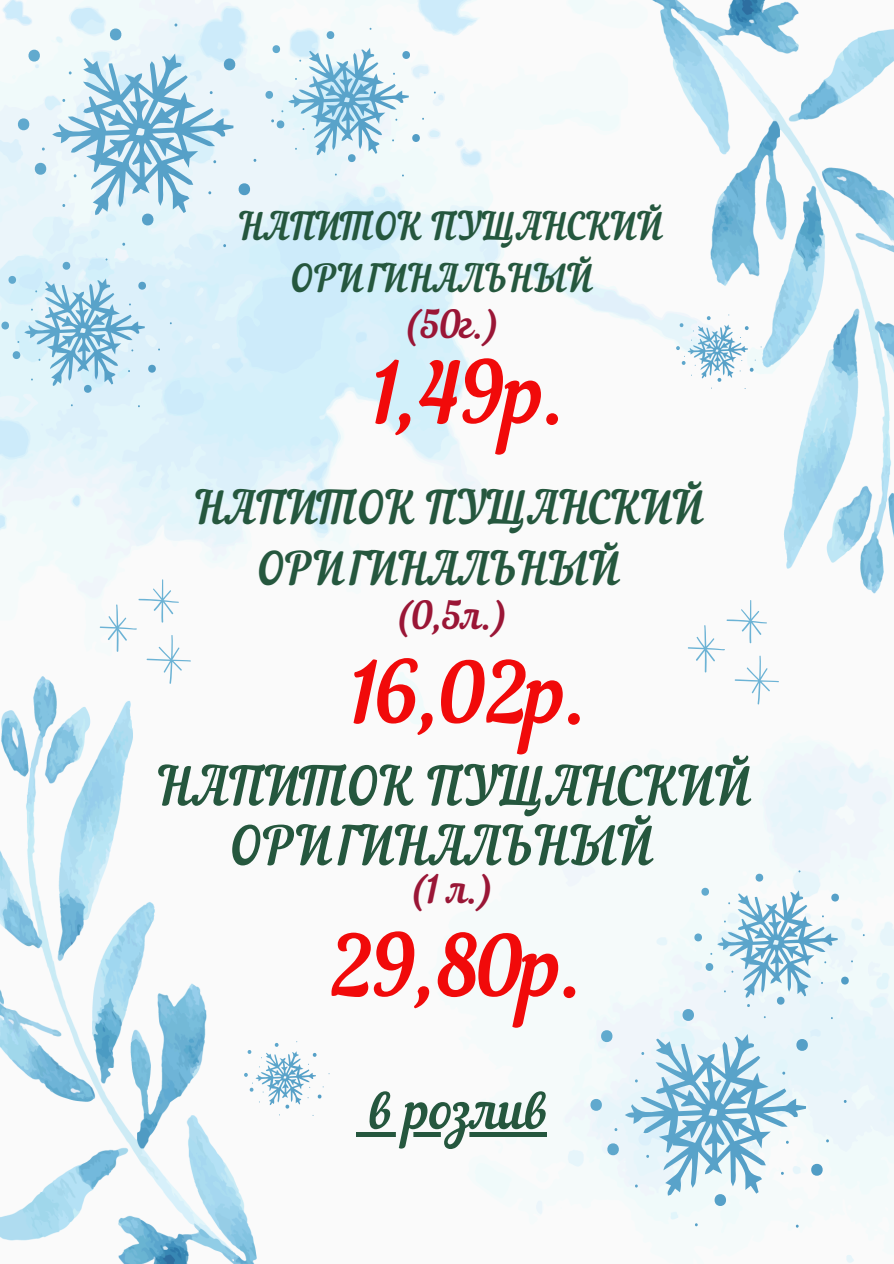
<style>
.page{position:relative;width:894px;height:1264px;background:#fff}
.page>*{position:absolute;margin:0;border:0;box-sizing:border-box;transform-origin:0 0}
.t1{font:84px "Nautilus Pompilius";color:#f10a0a}
.t2{font:52.5px/59.7px "Nautilus Pompilius";color:#25573e;text-align:center}
.t3{font:45px/61.8px "Nautilus Pompilius";color:#25573e;text-align:center}
.t4{font:38.7px "Nautilus Pompilius";color:#9a1636}
.t5{font:37.5px/51.8px "Nautilus Pompilius";color:#25573e;text-align:center}
</style>
<div class="page">
<img style="left:0;top:0;width:893px;height:1263px">
<img style="left:0;top:191px;width:179px;height:511px">
<hr style="left:356px;top:1132px;width:13px;height:4px;background:#25573e">
<svg style="left:369px;top:1132px;width:178px;height:4px"></svg>
<svg style="left:16px;top:23px;width:258px;height:224px;fill:#ebf5fa"></svg>
<svg style="left:0;top:259px;width:172px;height:148px;background:#c6e4f2"></svg>
<svg style="left:264px;top:28px;width:172px;height:148px"></svg>
<svg style="left:693px;top:870px;width:171px;height:149px"></svg>
<svg style="left:588px;top:1004px;width:258px;height:223px;fill:#ebf5fa"></svg>
<svg style="left:687px;top:600px;width:91px;height:104px"></svg>
<svg style="left:100px;top:579px;width:91px;height:105px"></svg>
<svg style="left:243px;top:1041px;width:86px;height:74px"></svg>
<svg style="left:675px;top:315px;width:86px;height:74px"></svg>
<p class="t5" style="left:238px;top:205px;width:425px">НАПИТОК ПУЩАНСКИЙ<br>ОРИГИНАЛЬНЫЙ</p>
<p class="t4" style="left:405px;top:309px;width:94px">(50г.)</p>
<h1 class="t1" style="left:372px;top:360px;width:196px">1,49р.</h1>
<p class="t3" style="left:194px;top:481px;width:510px">НАПИТОК ПУЩАНСКИЙ<br>ОРИГИНАЛЬНЫЙ</p>
<p class="t4" style="left:397px;top:600px;width:111px">(0,5л.)</p>
<p class="t1" style="left:350px;top:659px;width:239px">16,02р.</p>
<p class="t2" style="left:156px;top:762px;width:595px">НАПИТОК ПУЩАНСКИЙ<br>ОРИГИНАЛЬНЫЙ</p>
<p class="t4" style="left:411px;top:873px;width:82px">(1 л.)</p>
<p class="t1" style="left:329px;top:933px;width:255px">29,80р.</p>
<p class="t2" style="left:369px;top:1085px;width:179px">в розлив</p>
</div>
